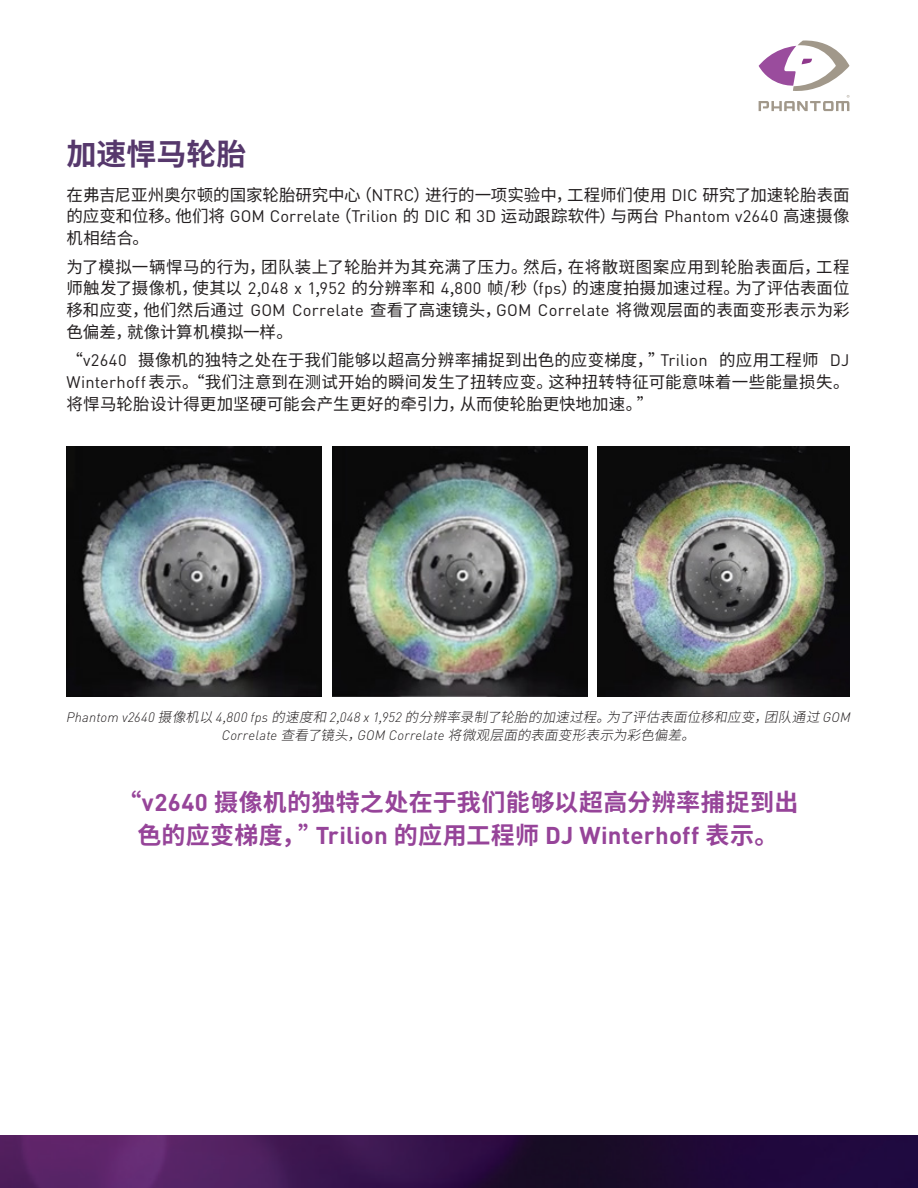
<style>
.page{position:relative;width:918px;height:1188px;background:#fff}
.page>*{position:absolute;margin:0;border:0;box-sizing:border-box;transform-origin:0 0}
.t1{font:700 30px "Source Han Sans SC";color:#56386c}
.t2{font:700 24px/33px "Source Han Sans SC";letter-spacing:.02em;color:#964499;text-align:center}
.t3{font:16.5px/21.8px "Source Han Sans SC";letter-spacing:.005em;color:#231f20;text-align:justify}
.t4{font:italic 300 13.5px/18px "Source Han Sans SC";color:#231f20;text-align:center}
.s1{font-family:"DIN"}
.s2{font-family:"DIN Pro"}
</style>
<div class="page">
<img style="left:0;top:1135px;width:918px;height:53px">
<svg style="left:759px;top:40px;width:91px;height:71px"></svg>
<img style="left:66px;top:447px;width:255px;height:249px">
<img style="left:332px;top:447px;width:255px;height:249px">
<img style="left:598px;top:447px;width:252px;height:249px">
<p class="t1" style="left:66px;top:137px;width:182px">加速悍马轮胎</p>
<p class="t3" style="left:66px;top:184px;width:785px">在弗吉尼亚州奥尔顿的国家轮胎研究中心（<span class="s1">NTRC</span>）进行的一项实验中，工程师们使用 <span class="s1">DIC</span> 研究了加速轮胎表面的应变和位移。他们将 <span class="s1">GOM Correlate</span>（<span class="s1">Trilion</span> 的 <span class="s1">DIC</span> 和 <span class="s1">3D</span> 运动跟踪软件）与两台 <span class="s1">Phantom v2640</span> 高速摄像机相结合。</p>
<p class="t3" style="left:66px;top:256px;width:785px">为了模拟一辆悍马的行为，团队装上了轮胎并为其充满了压力。然后，在将散斑图案应用到轮胎表面后，工程师触发了摄像机，使其以 <span class="s1">2</span>,<span class="s1">048 x 1</span>,<span class="s1">952</span> 的分辨率和 <span class="s1">4</span>,<span class="s1">800</span> 帧/秒（<span class="s1">fps</span>）的速度拍摄加速过程。为了评估表面位移和应变，他们然后通过 <span class="s1">GOM Correlate</span> 查看了高速镜头，<span class="s1">GOM Correlate</span> 将微观层面的表面变形表示为彩色偏差，就像计算机模拟一样。</p>
<p class="t3" style="left:66px;top:350px;width:785px">“<span class="s1">v2640</span> 摄像机的独特之处在于我们能够以超高分辨率捕捉到出色的应变梯度，”<span class="s1">Trilion</span> 的应用工程师 <span class="s1">DJ Winterhoff</span> 表示。“我们注意到在测试开始的瞬间发生了扭转应变。这种扭转特征可能意味着一些能量损失。将悍马轮胎设计得更加坚硬可能会产生更好的牵引力，从而使轮胎更快地加速。”</p>
<p class="t4" style="left:66px;top:709px;width:786px"><span class="s2">P h a n t o m v2 6 4 0</span> 摄像机以 <span class="s2">4</span> ,<span class="s2">8 0 0 fp s</span> 的速度和 <span class="s2">2</span>,<span class="s2">0 4 8 x 1</span> ,<span class="s2">9 52</span> 的分辨率录制了轮胎的加速过程。为了评估表面位移和应变，团队通过 <span class="s2">G O M<br>C o r r e l a t e</span> 查看了镜头，<span class="s2">G O M C o r r e l a t e</span> 将微观层面的表面变形表示为彩色偏差。</p>
<p class="t2" style="left:118px;top:786px;width:682px">“<span class="s1">v2640</span> 摄像机的独特之处在于我们能够以超高分辨率捕捉到出色的应变梯度，”<span class="s1">Trilion</span> 的应用工程师 <span class="s1">DJ Winterhoff</span> 表示。</p>
</div>
